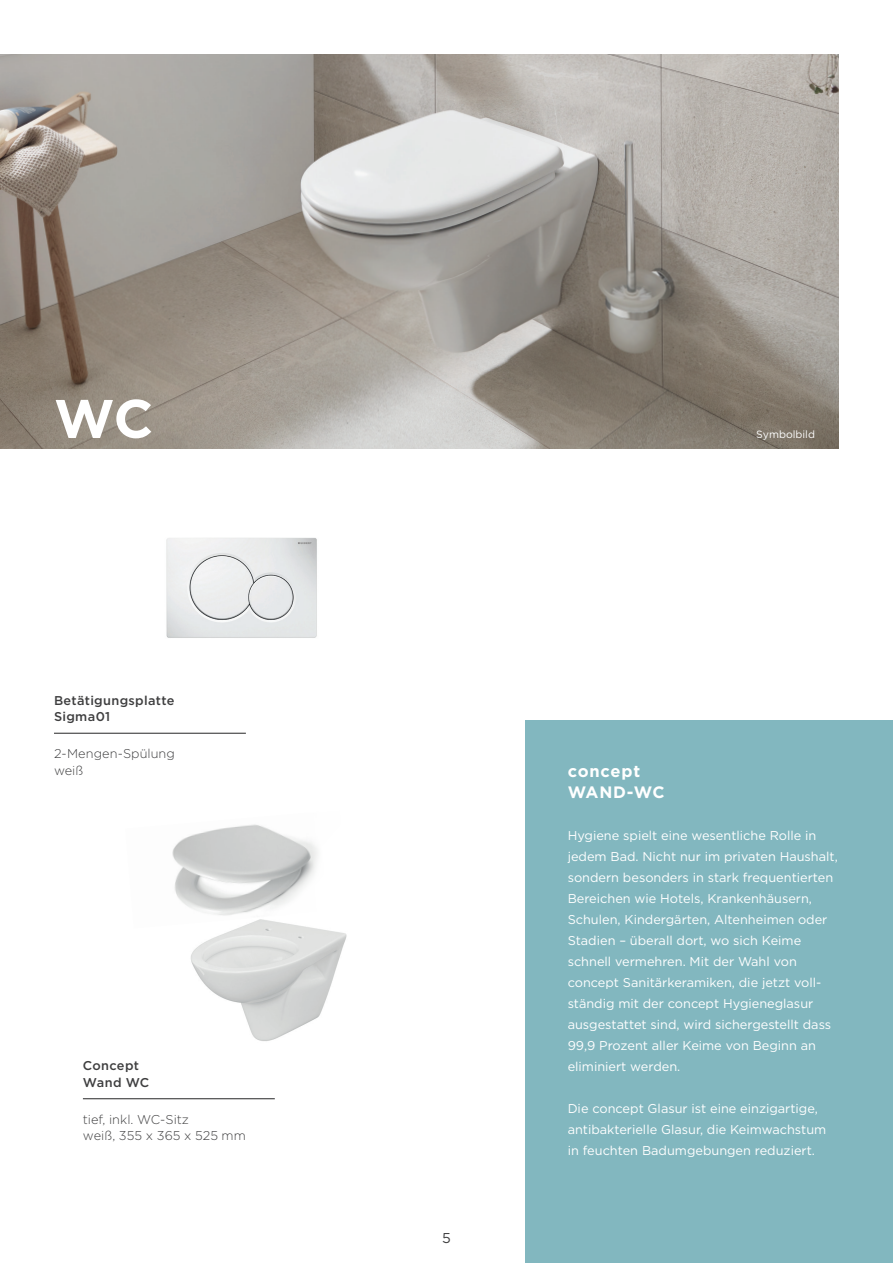
<style>
.page{position:relative;width:893px;height:1263px;background:#fff}
.page>*{position:absolute;margin:0;border:0;box-sizing:border-box;transform-origin:0 0}
.t1{font:700 54px "Gotham";color:#fff}
.t2{font:700 16.5px/21px "Gotham";letter-spacing:.05em;color:#fff}
.t3{font:14.25px "Gotham";color:#3e3e3f}
.t4{font:12.75px/21px "Gotham";color:#fff}
.t5{font:300 12.75px/16.5px "Gotham";letter-spacing:.005em;color:#3e3e3f}
.t6{font:500 12.75px/16.5px "Gotham";letter-spacing:.025em;color:#3e3e3f}
.t7{font:10.5px "Gotham";color:#fff}
</style>
<div class="page">
<img style="left:0;top:54px;width:839px;height:395px">
<hr style="left:54px;top:733px;width:192px;height:1px;background:#3e3e3f">
<img style="left:166px;top:538px;width:151px;height:100px">
<div style="left:525px;top:721px;width:368px;height:542px;background:#82b7bf"></div>
<hr style="left:83px;top:1098px;width:192px;height:1px;background:#3e3e3f">
<img style="left:190px;top:928px;width:157px;height:113px">
<img style="left:172px;top:824px;width:146px;height:104px">
<h1 class="t1" style="left:54px;top:383px;width:101px">WC</h1>
<p class="t6" style="left:54px;top:692px;width:122px">Betätigungsplatte<br>Sigma01</p>
<p class="t5" style="left:54px;top:745px;width:122px">2-Mengen-Spülung weiß</p>
<p class="t6" style="left:83px;top:1057px;width:68px">Concept<br>Wand WC</p>
<p class="t5" style="left:83px;top:1110px;width:164px">tief, inkl. WC-Sitz<br>weiß, 355 x 365 x 525 mm</p>
<p class="t7" style="left:756px;top:428px;width:60px">Symbolbild</p>
<p class="t3" style="left:442px;top:1229px;width:10px">5</p>
<p class="t2" style="left:568px;top:760px;width:99px">concept<br>WAND-WC</p>
<p class="t4" style="left:568px;top:824px;width:272px">Hygiene spielt eine wesentliche Rolle in jedem Bad. Nicht nur im privaten Haushalt, sondern besonders in stark frequentierten Bereichen wie Hotels, Krankenhäusern, Schulen, Kindergärten, Altenheimen oder Stadien – überall dort, wo sich Keime schnell vermehren. Mit der Wahl von concept Sanitärkeramiken, die jetzt voll&shy;ständig mit der concept Hygieneglasur ausgestattet sind, wird sichergestellt dass 99,9 Prozent aller Keime von Beginn an eliminiert werden.</p>
<p class="t4" style="left:568px;top:1097px;width:260px">Die concept Glasur ist eine einzigartige, antibakterielle Glasur, die Keimwachstum in feuchten Badumgebungen reduziert.</p>
</div>
